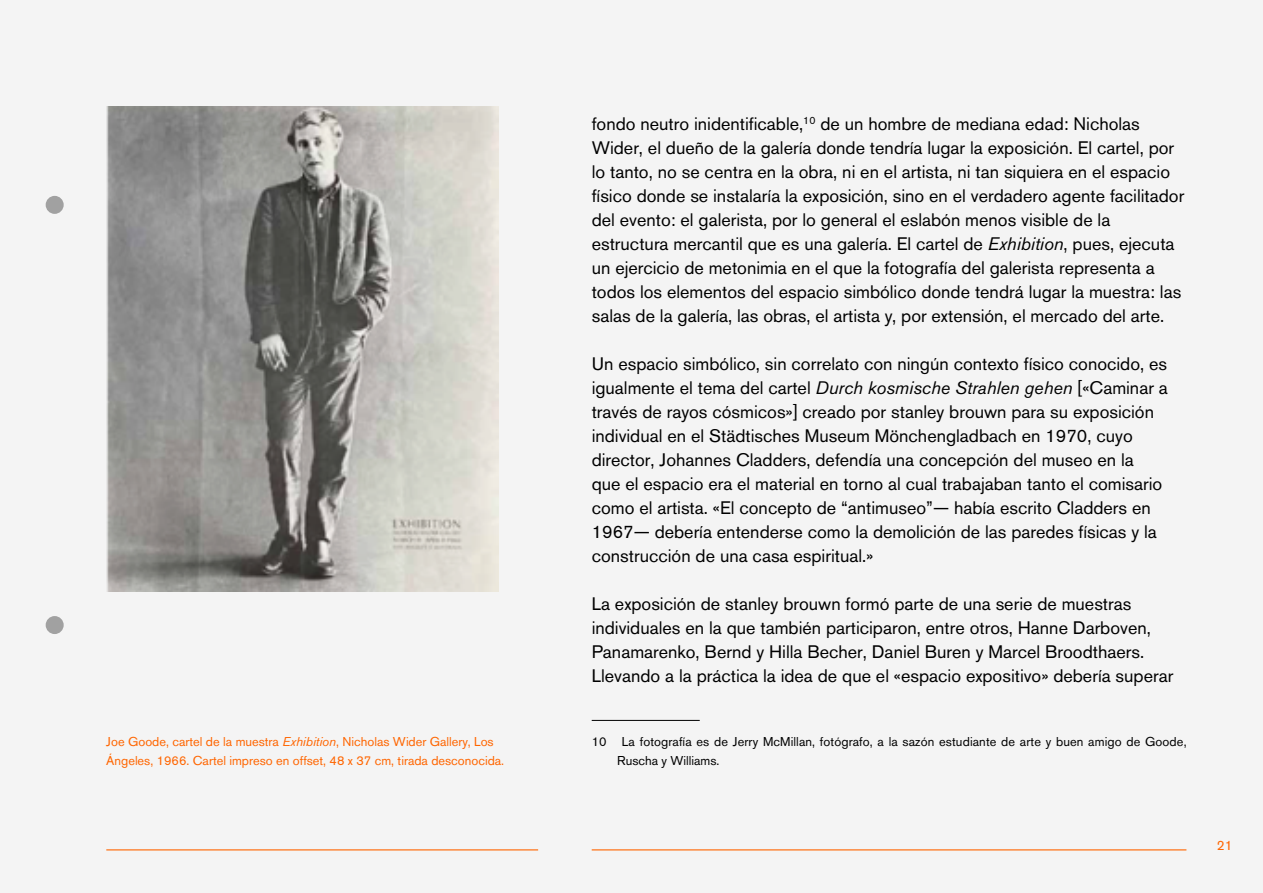
<style>
.page{position:relative;width:1263px;height:893px;background:#f4f4f4}
.page>*{position:absolute;margin:0;border:0;box-sizing:border-box;transform-origin:0 0}
.t1{font:18px/24px "Akzidenz Grotesk BQ";color:#000}
.t2{font:13.5px "Akzidenz Grotesk BQ";color:#ff6500}
.t3{font:12.75px/19.5px "Akzidenz Grotesk BQ";color:#ff6500}
.t4{font:12.75px/19.5px "Akzidenz Grotesk BQ";letter-spacing:.01em;color:#000}
.s1{font-style:italic}
</style>
<div class="page">
<div style="left:46px;top:196px;width:18px;height:18px;background:#a1a1a1;border-radius:50%"></div>
<div style="left:46px;top:616px;width:18px;height:18px;background:#a1a1a1;border-radius:50%"></div>
<hr style="left:592px;top:849px;width:594px;height:1px;background:#ff6500">
<hr style="left:106px;top:849px;width:432px;height:1px;background:#ff6500">
<hr style="left:592px;top:720px;width:108px;height:1px;background:#000">
<img style="left:106px;top:106px;width:393px;height:485px">
<p class="t3" style="left:106px;top:732px;width:399px">Joe Goode, cartel de la muestra <span class="s1">Exhibition</span>, Nicholas Wider Gallery, Los<br>Ángeles, 1966. Cartel impreso en offset, 48 x 37 cm, tirada desconocida.</p>
<p class="t1" style="left:592px;top:112px;width:594px">fondo neutro inidentificable,<sup>10</sup> de un hombre de mediana edad: Nicholas Wider, el dueño de la galería donde tendría lugar la exposición. El cartel, por lo tanto, no se centra en la obra, ni en el artista, ni tan siquiera en el espacio físico donde se instalaría la exposición, sino en el verdadero agente facilitador del evento: el galerista, por lo general el eslabón menos visible de la estructura mercantil que es una galería. El cartel de <span class="s1">Exhibition</span>, pues, ejecuta un ejercicio de metonimia en el que la fotografía del galerista representa a todos los elementos del espacio simbólico donde tendrá lugar la muestra: las salas de la galería, las obras, el artista y, por extensión, el mercado del arte.</p>
<p class="t1" style="left:592px;top:352px;width:578px">Un espacio simbólico, sin correlato con ningún contexto físico conocido, es igualmente el tema del cartel <span class="s1">Durch kosmische Strahlen gehen</span> [«Caminar a través de rayos cósmicos»] creado por stanley brouwn para su exposición individual en el Städtisches Museum Mönchengladbach en 1970, cuyo director, Johannes Cladders, defendía una concepción del museo en la<br>que el espacio era el material en torno al cual trabajaban tanto el comisario como el artista. «El concepto de “antimuseo”— había escrito Cladders en 1967— debería entenderse como la demolición de las paredes físicas y la construcción de una casa espiritual.»</p>
<p class="t1" style="left:592px;top:592px;width:583px">La exposición de stanley brouwn formó parte de una serie de muestras individuales en la que también participaron, entre otros, Hanne Darboven, Panamarenko, Bernd y Hilla Becher, Daniel Buren y Marcel Broodthaers.<br>Llevando a la práctica la idea de que el «espacio expositivo» debería superar</p>
<p class="t4" style="left:617px;top:732px;width:571px;text-indent:-26px">10 La fotografía es de Jerry McMillan, fotógrafo, a la sazón estudiante de arte y buen amigo de Goode,<br>Ruscha y Williams.</p>
<p class="t2" style="left:1217px;top:838px;width:17px">21</p>
</div>
